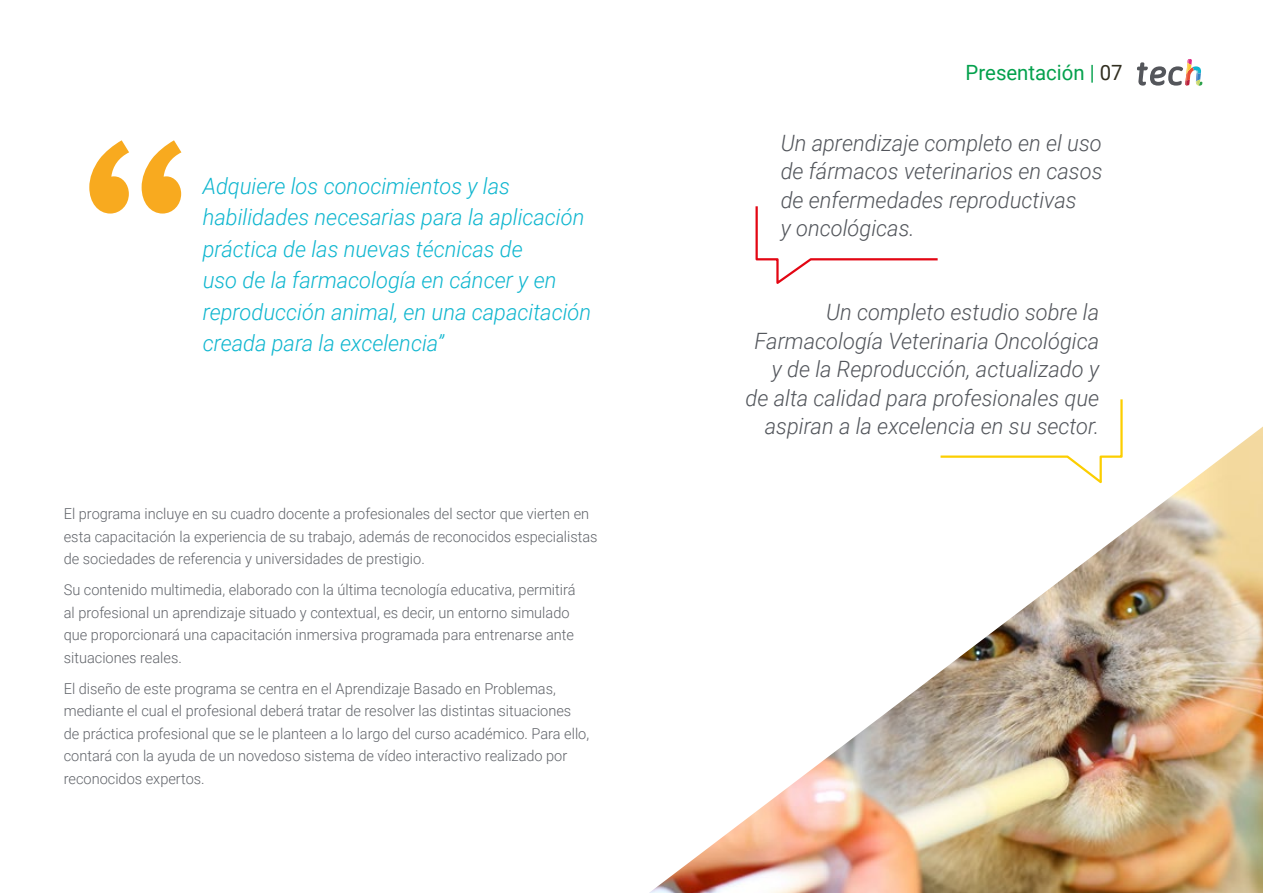
<style>
.page{position:relative;width:1263px;height:893px;background:#fff}
.page>*{position:absolute;margin:0;border:0;box-sizing:border-box;transform-origin:0 0}
.t1{font:italic 300 22.5px/28.5px "Roboto";color:#52555b;text-align:right}
.t2{font:italic 300 22.5px/31.5px "Roboto";color:#0fb6cf}
.t3{font:21px "Roboto";color:#04a14d}
.t4{font:300 15px/22.5px "Roboto";color:#61646a}
.s1{color:#312e20}
</style>
<div class="page">
<svg style="left:89px;top:140px;width:92px;height:74px"></svg>
<svg style="left:1120px;top:399px;width:3px;height:27px"></svg>
<img style="left:649px;top:426px;width:614px;height:467px">
<svg style="left:755px;top:206px;width:183px;height:78px"></svg>
<svg style="left:1137px;top:59px;width:65px;height:27px"></svg>
<h1 class="t2" style="left:203px;top:169px;width:390px">Adquiere los conocimientos y las habilidades necesarias para la aplicación práctica de las nuevas técnicas de<br>uso de la farmacología en cáncer y en reproducción animal, en una capacitación creada para la excelencia”</h1>
<p class="t4" style="left:64px;top:502px;width:535px">El programa incluye en su cuadro docente a profesionales del sector que vierten en esta capacitación la experiencia de su trabajo, además de reconocidos especialistas de sociedades de referencia y universidades de prestigio.</p>
<p class="t4" style="left:64px;top:578px;width:513px">Su contenido multimedia, elaborado con la última tecnología educativa, permitirá al profesional un aprendizaje situado y contextual, es decir, un entorno simulado que proporcionará una capacitación inmersiva programada para entrenarse ante situaciones reales.</p>
<p class="t4" style="left:64px;top:677px;width:527px">El diseño de este programa se centra en el Aprendizaje Basado en Problemas, mediante el cual el profesional deberá tratar de resolver las distintas situaciones de práctica profesional que se le planteen a lo largo del curso académico. Para ello, contará con la ayuda de un novedoso sistema de vídeo interactivo realizado por reconocidos expertos.</p>
<h2 class="t3" style="left:966px;top:57px;width:159px">Presentación | <span class="s1">07</span></h2>
<h1 class="t1" style="left:781px;top:127px;width:323px;text-align:left">Un aprendizaje completo en el uso de fármacos veterinarios en casos de enfermedades reproductivas<br>y oncológicas.</h1>
<h1 class="t1" style="left:745px;top:297px;width:355px">Un completo estudio sobre la Farmacología Veterinaria Oncológica y de la Reproducción, actualizado y de alta calidad para profesionales que aspiran a la excelencia en su sector.</h1>
</div>
